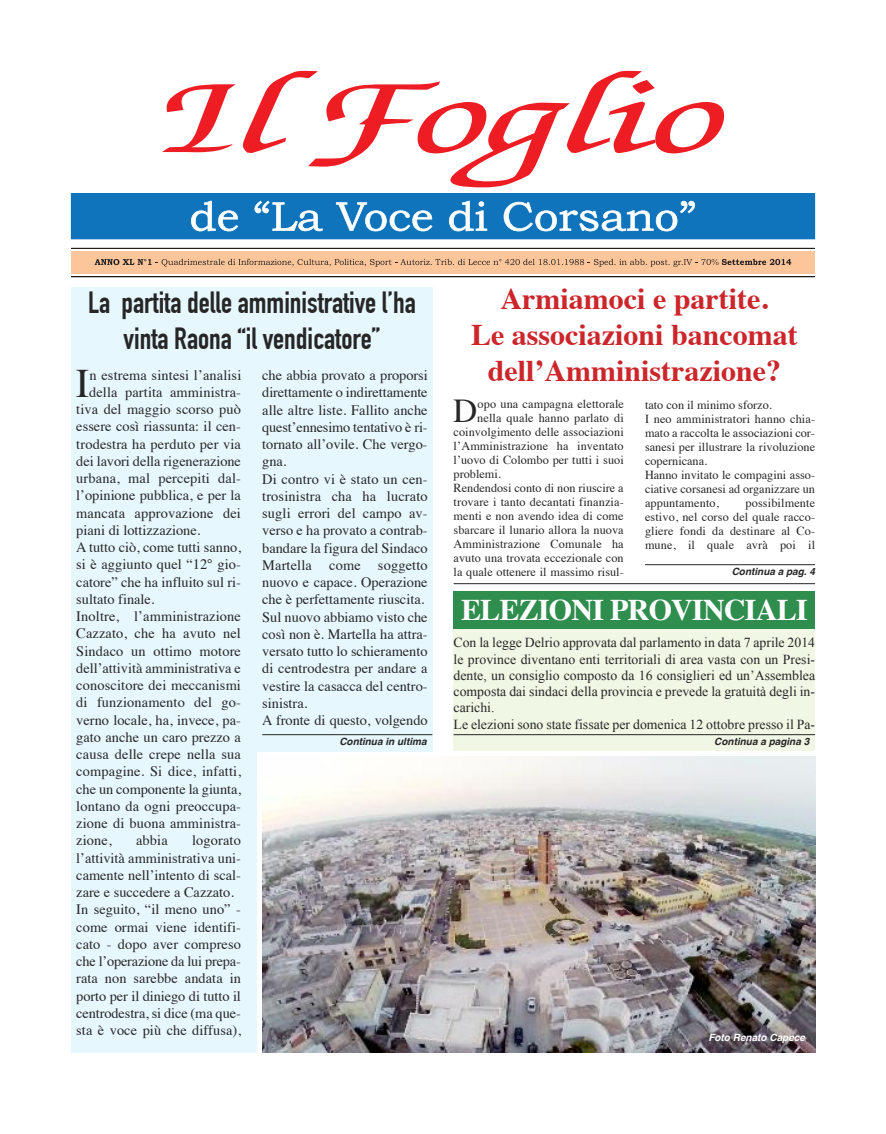
<style>
.page{position:relative;width:886px;height:1134px;background:#fff}
.page>*{position:absolute;margin:0;border:0;box-sizing:border-box;transform-origin:0 0}
.t1{font:40.38px "Times";color:#272627}
.t2{font:33.38px "Times";color:#272627}
.t3{font:700 30px/36px "Times";color:#cc262b;text-align:center}
.t4{font:700 30px/36px "DIN Condensed";color:#272627;text-align:center}
.t5{font:700 30px "Times";letter-spacing:-.025em;color:#fff}
.t6{font:14.38px/17.2px "Times";color:#272627}
.t7{font:13.75px/16.2px "Times New Roman";color:#272627}
.t8{font:12.25px/14px "Times";letter-spacing:.005em;color:#272627}
.t9{font:italic 700 10px "Helvetica";color:#272627}
.t10{font:italic 700 10px "Helvetica";color:#fff}
</style>
<div class="page">
<div style="left:454px;top:629px;width:361px;height:122px;background:#f0f7e4"></div>
<div style="left:71px;top:287px;width:361px;height:765px;background:#e6f7fd"></div>
<svg style="left:162px;top:84px;width:74px;height:68px"></svg>
<svg style="left:243px;top:71px;width:481px;height:116px"></svg>
<svg style="left:71px;top:193px;width:744px;height:46px;background:#2a83c3"></svg>
<div style="left:71px;top:251px;width:744px;height:23px;background:#fcc69a"></div>
<hr style="left:71px;top:276px;width:744px;height:1px;background:#231f20">
<hr style="left:71px;top:248px;width:744px;height:1px;background:#231f20">
<svg style="left:95px;top:259px;width:696px;height:8px"></svg>
<hr style="left:645px;top:564px;width:170px;height:1px;background:#272627">
<hr style="left:262px;top:734px;width:170px;height:1px;background:#272627">
<hr style="left:454px;top:734px;width:361px;height:1px;background:#272627">
<hr style="left:454px;top:583px;width:361px;height:1px;background:#272627">
<div style="left:454px;top:591px;width:361px;height:38px;background:#2f8d4d"></div>
<div style="left:257px;top:752px;width:182px;height:300px;background:#fff"></div>
<img style="left:262px;top:757px;width:553px;height:295px">
<h3 class="t4" style="left:88px;top:289px;width:329px">La partita delle amministrative l’ha vinta Raona “il vendicatore”</h3>
<h3 class="t3" style="left:471px;top:284px;width:328px">Armiamoci e partite.<br>Le associazioni bancomat</h3>
<h1 class="t1" style="left:76px;top:366px;width:15px">I</h1>
<p class="t6" style="left:90px;top:367px;width:153px">n estrema sintesi l’analisi</p>
<p class="t6" style="left:89px;top:384px;width:153px">della partita amministra-</p>
<p class="t6" style="left:76px;top:402px;width:166px">tiva del maggio scorso può</p>
<p class="t6" style="left:76px;top:419px;width:166px">essere così riassunta: il cen-</p>
<p class="t6" style="left:76px;top:436px;width:166px">trodestra ha perduto per via</p>
<p class="t6" style="left:76px;top:453px;width:166px">dei lavori della rigenerazione</p>
<p class="t6" style="left:76px;top:471px;width:166px">urbana, mal percepiti dal-</p>
<p class="t6" style="left:76px;top:488px;width:166px">l’opinione pubblica, e per la</p>
<p class="t6" style="left:76px;top:505px;width:166px">mancata approvazione dei</p>
<p class="t6" style="left:76px;top:522px;width:126px">piani di lottizzazione.</p>
<p class="t6" style="left:76px;top:540px;width:166px">A tutto ciò, come tutti sanno,</p>
<p class="t6" style="left:76px;top:557px;width:166px">si è aggiunto quel “12° gio-</p>
<p class="t6" style="left:76px;top:574px;width:166px">catore” che ha influito sul ri-</p>
<p class="t6" style="left:76px;top:591px;width:80px">sultato finale.</p>
<p class="t6" style="left:76px;top:609px;width:166px">Inoltre, l’amministrazione</p>
<p class="t6" style="left:76px;top:626px;width:166px">Cazzato, che ha avuto nel</p>
<p class="t6" style="left:76px;top:643px;width:166px">Sindaco un ottimo motore</p>
<p class="t6" style="left:76px;top:660px;width:166px">dell’attività amministrativa e</p>
<p class="t6" style="left:76px;top:678px;width:166px">conoscitore dei meccanismi</p>
<p class="t6" style="left:76px;top:695px;width:166px">di funzionamento del go-</p>
<p class="t6" style="left:76px;top:712px;width:166px">verno locale, ha, invece, pa-</p>
<p class="t6" style="left:76px;top:729px;width:166px">gato anche un caro prezzo a</p>
<p class="t6" style="left:76px;top:747px;width:166px">causa delle crepe nella sua</p>
<p class="t6" style="left:76px;top:764px;width:166px">compagine. Si dice, infatti,</p>
<p class="t6" style="left:76px;top:781px;width:166px">che un componente la giunta,</p>
<p class="t6" style="left:76px;top:798px;width:166px">lontano da ogni preoccupa-</p>
<p class="t6" style="left:76px;top:816px;width:166px">zione di buona amministra-</p>
<p class="t6" style="left:76px;top:833px;width:37px">zione,</p>
<p class="t6" style="left:136px;top:833px;width:33px">abbia</p>
<p class="t6" style="left:76px;top:833px;width:166px;text-indent:116px">logorato l’attività amministrativa uni&shy;camente nell’intento di scal&shy;zare e succedere a Cazzato.<br>In seguito, “il meno uno” - come ormai viene identifi&shy;cato - dopo aver compreso che l’operazione da lui prepa&shy;rata non sarebbe andata in porto per il diniego di tutto il centrodestra, si dice (ma que&shy;sta è voce più che diffusa),</p>
<p class="t6" style="left:262px;top:368px;width:167px">che abbia provato a proporsi</p>
<h3 class="t3" style="left:488px;top:356px;width:295px">dell’Amministrazione?</h3>
<p class="t6" style="left:262px;top:385px;width:167px">direttamente o indirettamente alle altre liste. Fallito anche quest’ennesimo tentativo è ri&shy;tornato all’ovile. Che vergo&shy;gna.<br>Di contro vi è stato un cen&shy;trosinistra cha ha lucrato sugli errori del campo av&shy;verso e ha provato a contrab&shy;bandare la figura del Sindaco<br>Martella come soggetto nuovo e capace. Operazione che è perfettamente riuscita.<br>Sul nuovo abbiamo visto che così non è. Martella ha attra&shy;versato tutto lo schieramento di centrodestra per andare a vestire la casacca del centro&shy;sinistra.<br>A fronte di questo, volgendo</p>
<h2 class="t2" style="left:453px;top:397px;width:26px">D</h2>
<p class="t8" style="left:477px;top:398px;width:148px">opo una campagna elettorale</p>
<p class="t8" style="left:645px;top:399px;width:172px">tato con il minimo sforzo.<br>I neo amministratori hanno chia&shy;mato a raccolta le associazioni cor&shy;sanesi per illustrare la rivoluzione copernicana.<br>Hanno invitato le compagini asso&shy;ciative corsanesi ad organizzare un appuntamento,</p>
<p class="t8" style="left:477px;top:412px;width:148px">nella quale hanno parlato di</p>
<p class="t8" style="left:454px;top:426px;width:172px">coinvolgimento delle associazioni</p>
<p class="t8" style="left:454px;top:440px;width:172px">l’Amministrazione ha inventato</p>
<p class="t8" style="left:454px;top:454px;width:172px">l’uovo di Colombo per tutti i suoi</p>
<p class="t8" style="left:454px;top:468px;width:49px">problemi.</p>
<p class="t8" style="left:454px;top:482px;width:172px">Rendendosi conto di non riuscire a</p>
<p class="t8" style="left:454px;top:496px;width:172px">trovare i tanto decantati finanzia-</p>
<p class="t8" style="left:454px;top:510px;width:172px">menti e non avendo idea di come</p>
<p class="t8" style="left:454px;top:524px;width:172px">sbarcare il lunario allora la nuova</p>
<p class="t8" style="left:454px;top:538px;width:172px">Amministrazione Comunale ha</p>
<p class="t8" style="left:454px;top:552px;width:172px">avuto una trovata eccezionale con</p>
<p class="t8" style="left:454px;top:566px;width:172px">la quale ottenere il massimo risul-</p>
<p class="t8" style="left:645px;top:497px;width:172px;text-align:justify;text-indent:101px">possibilmente estivo, nel corso del quale racco&shy;gliere fondi da destinare al Co&shy;mune, il quale avrà poi il</p>
<p class="t9" style="left:732px;top:567px;width:85px">Continua a pag. 4</p>
<h3 class="t5" style="left:461px;top:597px;width:348px">ELEZIONI PROVINCIALI</h3>
<p class="t7" style="left:454px;top:635px;width:363px">Con la legge Delrio approvata dal parlamento in data 7 aprile 2014 le province diventano enti territoriali di area vasta con un Presi&shy;dente, un consiglio composto da 16 consiglieri ed un’Assemblea composta dai sindaci della provincia e prevede la gratuità degli in&shy;carichi.<br>Le elezioni sono state fissate per domenica 12 ottobre presso il Pa-</p>
<p class="t9" style="left:339px;top:737px;width:89px">Continua in ultima</p>
<p class="t9" style="left:714px;top:737px;width:97px">Continua a pagina 3</p>
<p class="t10" style="left:708px;top:1033px;width:98px">Foto Renato Capece</p>
</div>
